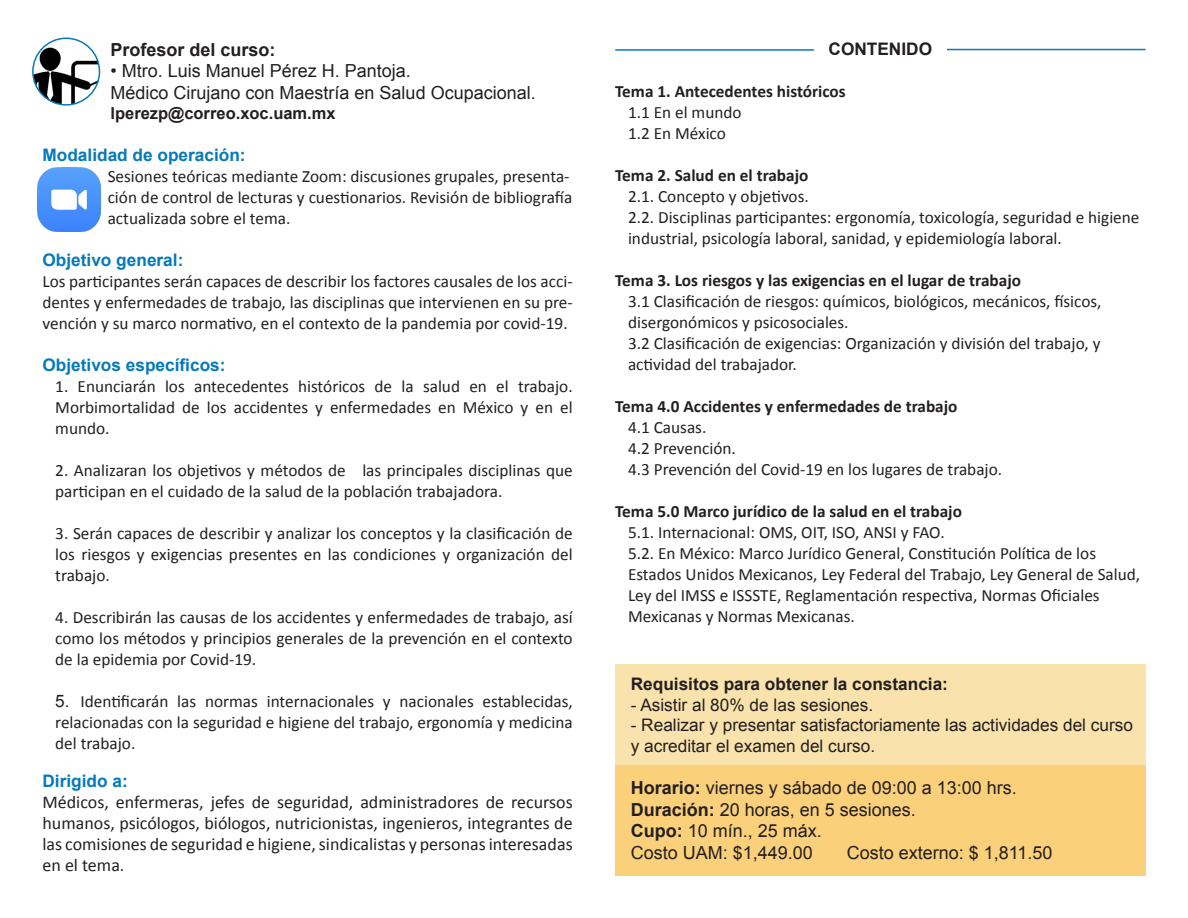
<style>
.page{position:relative;width:1188px;height:918px;background:#fff}
.page>*{position:absolute;margin:0;border:0;box-sizing:border-box;transform-origin:0 0}
.t1{font:18px/21px "Calibri";color:#231f20;text-align:justify}
.t2{font:18px "Arial";color:#231f20}
.t3{font:700 18px "Arial";color:#231f20}
.t4{font:17.25px/21px "Calibri";color:#231f20}
.t5{font:700 17.25px "Calibri";color:#231f20}
.t6{font:17.25px/20.7px "Arial";color:#231f20}
.t7{font:700 17.25px "Arial";color:#0579ba}
.t8{font:700 17.25px "Arial";color:#231f20}
.t9{font:700 16.5px "Arial";color:#231f20}
.s1{font-family:"Arial"}
.s2{font-weight:700}
</style>
<div class="page">
<div style="left:615px;top:664px;width:530px;height:211px;background:#f9e2ab"></div>
<div style="left:615px;top:765px;width:530px;height:110px;background:#fbd07b"></div>
<img style="left:33px;top:38px;width:66px;height:67px;border-radius:33px">
<div style="left:32px;top:38px;width:68px;height:68px;border:2px solid #0579ba;border-radius:50%"></div>
<img style="left:37px;top:168px;width:64px;height:64px">
<hr style="left:615px;top:49px;width:199px;height:2px;background:#0579ba">
<hr style="left:947px;top:49px;width:198px;height:1px;background:#0579ba">
<p class="t3" style="left:111px;top:37px;width:167px">Profesor del curso:</p>
<p class="t2" style="left:111px;top:59px;width:302px">• Mtro. Luis Manuel Pérez H. Pantoja.</p>
<p class="t2" style="left:111px;top:81px;width:427px">Médico Cirujano con Maestría en Salud Ocupacional.</p>
<p class="t9" style="left:111px;top:102px;width:227px">lperezp@correo.xoc.uam.mx</p>
<p class="t7" style="left:43px;top:143px;width:205px">Modalidad de operación:</p>
<p class="t4" style="left:108px;top:165px;width:466px">Sesiones teóricas mediante Zoom: discusiones grupales, presenta&shy;ción de control de lecturas y cuestionarios. Revisión de bibliografía actualizada sobre el tema.</p>
<p class="t7" style="left:43px;top:248px;width:142px">Objetivo general:</p>
<p class="t4" style="left:43px;top:270px;width:532px;text-align:justify">Los participantes serán capaces de describir los factores causales de los acci&shy;dentes y enfermedades de trabajo, las disciplinas que intervienen en su pre&shy;vención y su marco normativo, en el contexto de la pandemia por covid-19.</p>
<p class="t7" style="left:43px;top:353px;width:185px">Objetivos específicos:</p>
<p class="t4" style="left:55px;top:375px;width:519px;text-align:justify">1. Enunciarán los antecedentes históricos de la salud en el trabajo.<br>Morbimortalidad de los accidentes y enfermedades en México y en el mundo.</p>
<p class="t4" style="left:55px;top:459px;width:519px">2. Analizaran los objetivos y métodos de las principales disciplinas que participan en el cuidado de la salud de la población trabajadora.</p>
<p class="t4" style="left:55px;top:522px;width:519px;text-align:justify">3. Serán capaces de describir y analizar los conceptos y la clasificación de los riesgos y exigencias presentes en las condiciones y organización del trabajo.</p>
<p class="t4" style="left:55px;top:606px;width:519px;text-align:justify">4. Describirán las causas de los accidentes y enfermedades de trabajo, así como los métodos y principios generales de la prevención en el contexto de la epidemia por Covid-19.</p>
<p class="t4" style="left:55px;top:690px;width:519px;text-align:justify"><span class="s1">5.</span> Identificarán las normas internacionales y nacionales establecidas, relacionadas con la seguridad e higiene del trabajo, ergonomía y medicina del trabajo.</p>
<p class="t7" style="left:43px;top:769px;width:87px">Dirigido a:</p>
<p class="t1" style="left:43px;top:791px;width:532px">Médicos, enfermeras, jefes de seguridad, administradores de recursos humanos, psicólogos, biólogos, nutricionistas, ingenieros, integrantes de las comisiones de seguridad e higiene, sindicalistas y personas interesadas en el tema.</p>
<p class="t8" style="left:829px;top:38px;width:105px">CONTENIDO</p>
<p class="t5" style="left:615px;top:80px;width:232px">Tema 1. Antecedentes históricos</p>
<p class="t4" style="left:628px;top:102px;width:115px">1.1 En el mundo</p>
<p class="t4" style="left:628px;top:123px;width:99px">1.2 En México</p>
<p class="t5" style="left:615px;top:164px;width:195px">Tema 2. Salud en el trabajo</p>
<p class="t4" style="left:628px;top:186px;width:182px">2.1. Concepto y objetivos.</p>
<p class="t4" style="left:628px;top:207px;width:513px">2.2. Disciplinas participantes: ergonomía, toxicología, seguridad e higiene industrial, psicología laboral, sanidad, y epidemiología laboral.</p>
<p class="t5" style="left:615px;top:269px;width:407px">Tema 3. Los riesgos y las exigencias en el lugar de trabajo</p>
<p class="t4" style="left:628px;top:291px;width:475px">3.1 Clasificación de riesgos: químicos, biológicos, mecánicos, físicos, disergonómicos y psicosociales.</p>
<p class="t4" style="left:628px;top:333px;width:474px">3.2 Clasificación de exigencias: Organización y división del trabajo, y actividad del trabajador.</p>
<p class="t5" style="left:615px;top:395px;width:344px">Tema 4.0 Accidentes y enfermedades de trabajo</p>
<p class="t4" style="left:628px;top:417px;width:80px">4.1 Causas.</p>
<p class="t4" style="left:628px;top:438px;width:109px">4.2 Prevención.</p>
<p class="t4" style="left:628px;top:459px;width:376px">4.3 Prevención del Covid-19 en los lugares de trabajo.</p>
<p class="t5" style="left:615px;top:500px;width:348px">Tema 5.0 Marco jurídico de la salud en el trabajo</p>
<p class="t4" style="left:628px;top:522px;width:318px">5.1. Internacional: OMS, OIT, ISO, ANSI y FAO.</p>
<p class="t4" style="left:628px;top:543px;width:514px">5.2. En México: Marco Jurídico General, Constitución Política de los Estados Unidos Mexicanos, Ley Federal del Trabajo, Ley General de Salud, Ley del IMSS e ISSSTE, Reglamentación respectiva, Normas Oficiales Mexicanas y Normas Mexicanas.</p>
<p class="t8" style="left:631px;top:672px;width:319px">Requisitos para obtener la constancia:</p>
<p class="t6" style="left:631px;top:694px;width:244px">- Asistir al 80% de las sesiones.</p>
<p class="t6" style="left:631px;top:715px;width:504px">- Realizar y presentar satisfactoriamente las actividades del curso y acreditar el examen del curso.</p>
<p class="t2" style="left:631px;top:776px;width:388px"><span class="s2">Horario:</span> viernes y sábado de 09:00 a 13:00 hrs.</p>
<p class="t2" style="left:631px;top:798px;width:287px"><span class="s2">Duración:</span> 20 horas, en 5 sesiones.</p>
<p class="t2" style="left:631px;top:819px;width:193px"><span class="s2">Cupo:</span> 10 mín., 25 máx.</p>
<p class="t2" style="left:631px;top:841px;width:184px">Costo UAM: $1,449.00</p>
<p class="t2" style="left:847px;top:841px;width:207px">Costo externo: $ 1,811.50</p>
</div>
